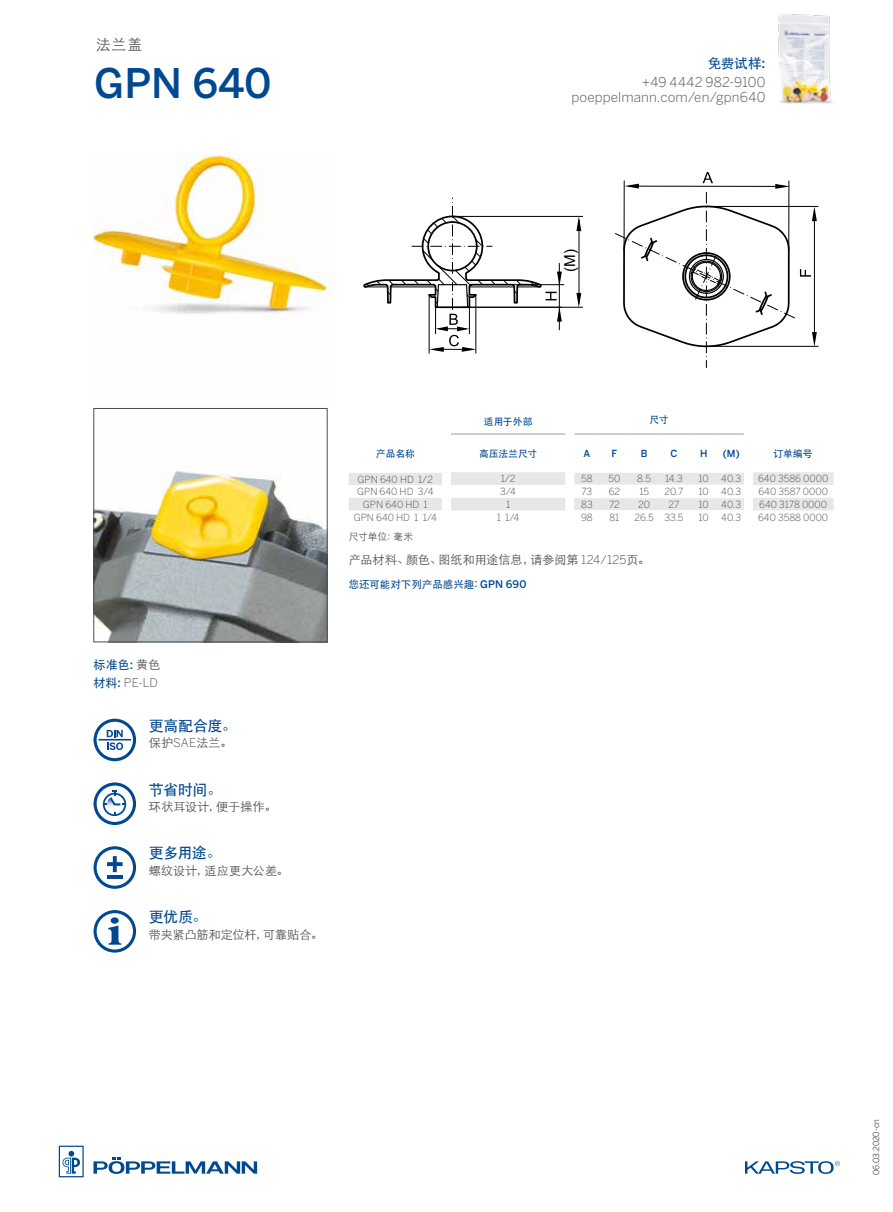
<style>
.page{position:relative;width:893px;height:1212px;background:#fff}
.page>*{position:absolute;margin:0;border:0;box-sizing:border-box;transform-origin:0 0}
.t1{font:500 40.5px "Benton Sans OT";color:#004990}
.t2{font:15.15px "Arial";color:#000}
.t3{font:500 15px "ST Heiti SC";letter-spacing:-.02em;color:#004990}
.t4{font:300 15px "ST Heiti SC";color:#4d4d4f}
.t5{font:300 13.5px/15px "Benton Sans OT";letter-spacing:.01em;color:#4d4d4f;text-align:right}
.t6{font:500 13.5px "ST Heiti SC";color:#004990}
.t7{font:300 12px "ST Heiti SC";letter-spacing:.005em;color:#4d4d4f}
.t8{font:300 12px "Benton Sans OT";color:#4d4d4f}
.t9{font:500 12px "ST Heiti SC";color:#004990}
.t10{font:500 10.5px "ST Heiti SC";color:#004990}
.t11{font:300 9.75px "Benton Sans OT";color:#4d4d4f}
.t12{font:500 9.75px "ST Heiti SC";color:#004990}
.t13{font:500 9.75px "Benton Sans OT";color:#004990}
.t14{font:300 9.75px "ST Heiti SC";letter-spacing:-.015em;color:#4d4d4f}
.t15{font:300 8.25px "Benton Sans OT";letter-spacing:-.01em;color:#000}
.s1{font-family:"Benton Sans OT"}
.s2{font-weight:300;color:#4d4d4f}
.s3{font-family:"ST Heiti SC";font-weight:500;color:#004990}
.s4{font-weight:500;color:#004990}
</style>
<div class="page">
<img style="left:778px;top:14px;width:54px;height:90px">
<img style="left:94px;top:153px;width:236px;height:166px">
<img style="left:96px;top:471px;width:229px;height:169px">
<div style="left:94px;top:408px;width:233px;height:234px;border:1px solid #4d4d4f"></div>
<svg style="left:59px;top:1145px;width:25px;height:32px"></svg>
<svg style="left:94px;top:1157px;width:163px;height:17px"></svg>
<svg style="left:745px;top:1161px;width:95px;height:13px"></svg>
<hr style="left:706px;top:206px;width:112px;height:1px;background:#000">
<hr style="left:706px;top:346px;width:112px;height:1px;background:#000">
<svg style="left:363px;top:172px;width:454px;height:196px"></svg>
<svg style="left:94px;top:719px;width:42px;height:42px"></svg>
<svg style="left:94px;top:782px;width:42px;height:43px"></svg>
<svg style="left:94px;top:846px;width:42px;height:43px"></svg>
<hr style="left:107px;top:875px;width:15px;height:4px;background:#004990">
<svg style="left:94px;top:910px;width:42px;height:42px"></svg>
<hr style="left:451px;top:433px;width:114px;height:2px;background:#bcbec0">
<hr style="left:574px;top:433px;width:26px;height:2px;background:#bcbec0">
<hr style="left:600px;top:433px;width:29px;height:2px;background:#bcbec0">
<hr style="left:629px;top:433px;width:30px;height:2px;background:#bcbec0">
<hr style="left:659px;top:433px;width:30px;height:2px;background:#bcbec0">
<hr style="left:689px;top:433px;width:30px;height:2px;background:#bcbec0">
<hr style="left:719px;top:433px;width:25px;height:2px;background:#bcbec0">
<svg style="left:349px;top:472px;width:484px;height:39px"></svg>
<div style="left:565px;top:472px;width:9px;height:13px;background:#fff"></div>
<div style="left:744px;top:472px;width:9px;height:13px;background:#fff"></div>
<div style="left:565px;top:485px;width:9px;height:13px;background:#fff"></div>
<div style="left:744px;top:485px;width:9px;height:13px;background:#fff"></div>
<div style="left:565px;top:498px;width:9px;height:12px;background:#fff"></div>
<div style="left:744px;top:498px;width:9px;height:12px;background:#fff"></div>
<div style="left:565px;top:510px;width:9px;height:13px;background:#fff"></div>
<div style="left:744px;top:510px;width:9px;height:13px;background:#fff"></div>
<h3 class="t4" style="left:96px;top:32px;width:48px">法兰盖</h3>
<h1 class="t1" style="left:94px;top:58px;width:179px">GPN 640</h1>
<h3 class="t6" style="left:708px;top:56px;width:59px">免费试样<span class="s1">:</span></h3>
<h3 class="t5" style="left:571px;top:75px;width:196px">+49 4442 982-9100 poeppelmann.com/en/gpn640</h3>
<h2 class="t2" style="left:560px;top:272px;width:24px;rotate:-90deg">(M)</h2>
<p class="t9" style="left:94px;top:658px;width:68px">标准色<span class="s1">:</span> <span class="s2">黄色</span></p>
<p class="t8" style="left:94px;top:675px;width:66px"><span class="s3">材料</span><span class="s4">:</span> PE-LD</p>
<h3 class="t3" style="left:149px;top:717px;width:90px">更高配合度。</h3>
<p class="t7" style="left:149px;top:733px;width:85px">保护<span class="s1">SAE</span>法兰。</p>
<h3 class="t3" style="left:149px;top:781px;width:75px">节省时间。</h3>
<p class="t7" style="left:149px;top:796px;width:129px">环状耳设计，便于操作。</p>
<h3 class="t3" style="left:149px;top:845px;width:74px">更多用途。</h3>
<p class="t7" style="left:149px;top:860px;width:141px">螺纹设计，适应更大公差。</p>
<h3 class="t3" style="left:149px;top:908px;width:60px">更优质。</h3>
<p class="t7" style="left:149px;top:924px;width:175px">带夹紧凸筋和定位杆，可靠贴合。</p>
<p class="t12" style="left:484px;top:416px;width:50px">适用于外部</p>
<p class="t12" style="left:650px;top:414px;width:21px">尺寸</p>
<p class="t12" style="left:376px;top:448px;width:40px">产品名称</p>
<p class="t12" style="left:479px;top:449px;width:60px">高压法兰尺寸</p>
<p class="t13" style="left:584px;top:448px;width:8px">A</p>
<p class="t13" style="left:612px;top:448px;width:7px">F</p>
<p class="t13" style="left:641px;top:448px;width:8px">B</p>
<p class="t13" style="left:670px;top:448px;width:8px">C</p>
<p class="t13" style="left:700px;top:448px;width:9px">H</p>
<p class="t13" style="left:723px;top:448px;width:18px">(M)</p>
<p class="t12" style="left:774px;top:448px;width:41px">订单编号</p>
<p class="t11" style="left:358px;top:473px;width:77px">GPN 640 HD 1/2</p>
<p class="t11" style="left:501px;top:473px;width:16px">1/2</p>
<p class="t11" style="left:581px;top:473px;width:13px">58</p>
<p class="t11" style="left:608px;top:473px;width:13px">50</p>
<p class="t11" style="left:637px;top:473px;width:15px">8.5</p>
<p class="t11" style="left:665px;top:473px;width:19px">14.3</p>
<p class="t11" style="left:699px;top:473px;width:12px">10</p>
<p class="t11" style="left:721px;top:473px;width:21px">40.3</p>
<p class="t11" style="left:758px;top:473px;width:72px">640 3586 0000</p>
<p class="t11" style="left:357px;top:486px;width:78px">GPN 640 HD 3/4</p>
<p class="t11" style="left:500px;top:486px;width:17px">3/4</p>
<p class="t11" style="left:582px;top:486px;width:12px">73</p>
<p class="t11" style="left:609px;top:486px;width:13px">62</p>
<p class="t11" style="left:639px;top:486px;width:11px">15</p>
<p class="t11" style="left:664px;top:486px;width:20px">20.7</p>
<p class="t11" style="left:699px;top:486px;width:12px">10</p>
<p class="t11" style="left:721px;top:486px;width:21px">40.3</p>
<p class="t11" style="left:758px;top:486px;width:71px">640 3587 0000</p>
<p class="t11" style="left:363px;top:499px;width:66px">GPN 640 HD 1</p>
<p class="t11" style="left:506px;top:499px;width:6px">1</p>
<p class="t11" style="left:581px;top:499px;width:13px">83</p>
<p class="t11" style="left:609px;top:499px;width:12px">72</p>
<p class="t11" style="left:638px;top:499px;width:13px">20</p>
<p class="t11" style="left:669px;top:499px;width:12px">27</p>
<p class="t11" style="left:699px;top:499px;width:12px">10</p>
<p class="t11" style="left:721px;top:499px;width:21px">40.3</p>
<p class="t11" style="left:759px;top:499px;width:69px">640 3178 0000</p>
<p class="t11" style="left:354px;top:511px;width:85px">GPN 640 HD 1 1/4</p>
<p class="t11" style="left:497px;top:511px;width:24px">1 1/4</p>
<p class="t11" style="left:581px;top:511px;width:13px">98</p>
<p class="t11" style="left:609px;top:511px;width:12px">81</p>
<p class="t11" style="left:634px;top:511px;width:51px">26.5 33.5</p>
<p class="t11" style="left:699px;top:511px;width:12px">10</p>
<p class="t11" style="left:721px;top:511px;width:21px">40.3</p>
<p class="t11" style="left:758px;top:511px;width:72px">640 3588 0000</p>
<p class="t14" style="left:349px;top:528px;width:66px">尺寸单位：毫米</p>
<p class="t7" style="left:349px;top:549px;width:303px">产品材料、颜色、图纸和用途信息，请参阅第 <span class="s1">124/125</span>页。</p>
<p class="t10" style="left:349px;top:579px;width:179px">您还可能对下列产品感兴趣: <span class="s1">GPN 690</span></p>
<p class="t15" style="left:871px;top:1175px;width:57px;rotate:-90deg">06.03.2020-cn</p>
</div>
